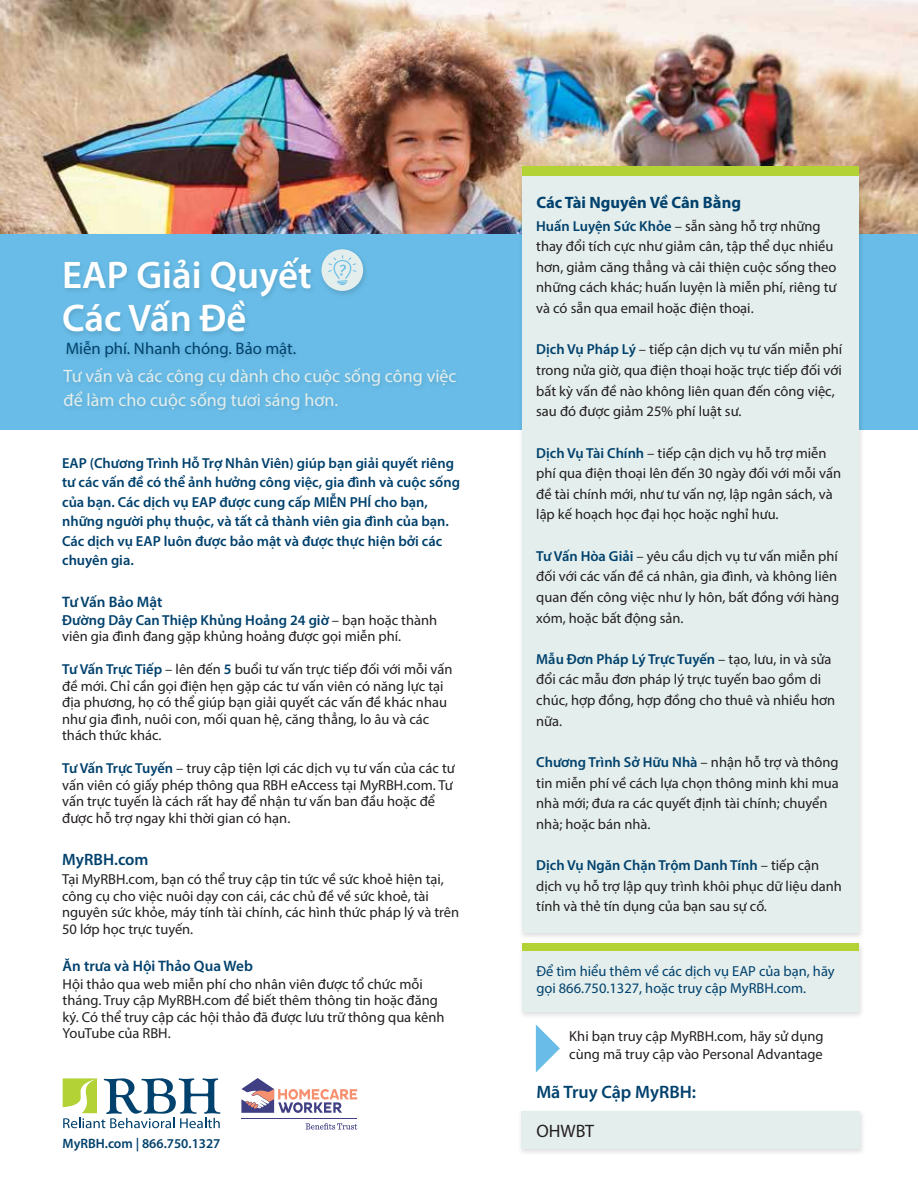
<style>
.page{position:relative;width:918px;height:1187px;background:#fff}
.page>*{position:absolute;margin:0;border:0;box-sizing:border-box;transform-origin:0 0}
.t1{font:600 38.7px/43.5px "Myriad Pro";color:#fff}
.t2{font:18px/24px "Myriad Pro";color:#e4eeec}
.t3{font:600 18px "Myriad Pro";color:#00416d}
.t4{font:18px "Myriad Pro";color:#231f20}
.t5{font:16.65px "Myriad Pro";color:#00416d}
.t6{font:700 16.5px "Myriad Pro";color:#00416d}
.t7{font:600 16.5px "Myriad Pro";color:#00416d}
.t8{font:600 15.15px "Myriad Pro";color:#00416d}
.t9{font:14.55px/20.5px "Myriad Pro";color:#231f20}
.t10{font:600 14.55px/19.5px "Myriad Pro";color:#00416d}
.t11{font:14.55px/16.5px "Myriad Pro";color:#00416d}
.t12{font:600 13.5px "Myriad Pro";color:#00416d}
.s1{font-weight:600;color:#00416d}
</style>
<div class="page">
<img style="left:0;top:0;width:917px;height:234px">
<svg style="left:536px;top:1024px;width:24px;height:48px"></svg>
<div style="left:0;top:234px;width:917px;height:195px;background:#68bce7"></div>
<img style="left:364px;top:266px;width:1px;height:13px">
<svg style="left:321px;top:249px;width:42px;height:42px"></svg>
<img style="left:64px;top:251px;width:300px;height:84px">
<img style="left:522px;top:943px;width:340px;height:73px">
<div style="left:522px;top:943px;width:336px;height:8px;background:#b2d235"></div>
<div style="left:522px;top:951px;width:336px;height:61px;background:#e4eeec"></div>
<img style="left:516px;top:170px;width:350px;height:767px">
<div style="left:521px;top:174px;width:337px;height:758px;background:#e4eeec"></div>
<div style="left:521px;top:166px;width:337px;height:9px;background:#b2d235"></div>
<svg style="left:63px;top:1078px;width:157px;height:50px"></svg>
<div style="left:521px;top:1111px;width:338px;height:37px;background:#e4eeec"></div>
<hr style="left:241px;top:1118px;width:116px;height:1px;background:#403f84">
<svg style="left:241px;top:1078px;width:116px;height:34px"></svg>
<svg style="left:305px;top:1123px;width:52px;height:6px"></svg>
<h1 class="t1" style="left:62px;top:252px;width:251px">EAP Giải Quyết<br>Các Vấn Đề</h1>
<p class="t5" style="left:66px;top:338px;width:232px">Miễn phí. Nhanh chóng. Bảo mật.</p>
<p class="t2" style="left:64px;top:363px;width:394px">Tư vấn và các công cụ dành cho cuộc sống công việc để làm cho cuộc sống tươi sáng hơn.</p>
<p class="t10" style="left:62px;top:453px;width:399px">EAP (Chương Trình Hỗ Trợ Nhân Viên) giúp bạn giải quyết riêng tư các vấn đề có thể ảnh hưởng công việc, gia đình và cuộc sống của bạn. Các dịch vụ EAP được cung cấp MIỄN PHÍ cho bạn, những người phụ thuộc, và tất cả thành viên gia đình của bạn.<br>Các dịch vụ EAP luôn được bảo mật và được thực hiện bởi các chuyên gia.</p>
<p class="t8" style="left:62px;top:592px;width:102px">Tư Vấn Bảo Mật</p>
<p class="t9" style="left:62px;top:611px;width:376px;line-height:16.5px"><span class="s1">Đường Dây Can Thiệp Khủng Hoảng 24 giờ</span> – bạn hoặc thành viên gia đình đang gặp khủng hoảng được gọi miễn phí.</p>
<p class="t9" style="left:62px;top:661px;width:392px;line-height:16.5px"><span class="s1">Tư Vấn Trực Tiếp</span> – lên đến <span class="s1">5</span> buổi tư vấn trực tiếp đối với mỗi vấn đề mới. Chỉ cần gọi điện hẹn gặp các tư vấn viên có năng lực tại địa phương, họ có thể giúp bạn giải quyết các vấn đề khác nhau như gia đình, nuôi con, mối quan hệ, căng thẳng, lo âu và các thách thức khác.</p>
<p class="t9" style="left:62px;top:760px;width:394px;line-height:16.5px"><span class="s1">Tư Vấn Trực Tuyến</span> – truy cập tiện lợi các dịch vụ tư vấn của các tư vấn viên có giấy phép thông qua RBH eAccess tại MyRBH.com. Tư vấn trực tuyến là cách rất hay để nhận tư vấn ban đầu hoặc để được hỗ trợ ngay khi thời gian có hạn.</p>
<p class="t7" style="left:62px;top:849px;width:88px">MyRBH.com</p>
<p class="t9" style="left:62px;top:871px;width:398px;line-height:16.5px">Tại MyRBH.com, bạn có thể truy cập tin tức về sức khoẻ hiện tại, công cụ cho việc nuôi dạy con cái, các chủ đề về sức khoẻ, tài nguyên sức khỏe, máy tính tài chính, các hình thức pháp lý và trên 50 lớp học trực tuyến.</p>
<p class="t8" style="left:63px;top:956px;width:192px">Ăn trưa và Hội Thảo Qua Web</p>
<p class="t9" style="left:63px;top:975px;width:383px;line-height:16.5px">Hội thảo qua web miễn phí cho nhân viên được tổ chức mỗi tháng. Truy cập MyRBH.com để biết thêm thông tin hoặc đăng ký. Có thể truy cập các hội thảo đã được lưu trữ thông qua kênh YouTube của RBH.</p>
<p class="t12" style="left:63px;top:1134px;width:159px">MyRBH.com | 866.750.1327</p>
<p class="t6" style="left:536px;top:191px;width:206px">Các Tài Nguyên Về Cân Bằng</p>
<p class="t9" style="left:536px;top:215px;width:302px"><span class="s1">Huấn Luyện Sức Khỏe</span> – sẵn sàng hỗ trợ những thay đổi tích cực như giảm cân, tập thể dục nhiều hơn, giảm căng thẳng và cải thiện cuộc sống theo những cách khác; huấn luyện là miễn phí, riêng tư và có sẵn qua email hoặc điện thoại.</p>
<p class="t9" style="left:536px;top:339px;width:307px"><span class="s1">Dịch Vụ Pháp Lý</span> – tiếp cận dịch vụ tư vấn miễn phí trong nửa giờ, qua điện thoại hoặc trực tiếp đối với bất kỳ vấn đề nào không liên quan đến công việc, sau đó được giảm 25% phí luật sư.</p>
<p class="t9" style="left:536px;top:442px;width:306px"><span class="s1">Dịch Vụ Tài Chính</span> – tiếp cận dịch vụ hỗ trợ miễn phí qua điện thoại lên đến 30 ngày đối với mỗi vấn đề tài chính mới, như tư vấn nợ, lập ngân sách, và lập kế hoạch học đại học hoặc nghỉ hưu.</p>
<p class="t9" style="left:536px;top:545px;width:304px"><span class="s1">Tư Vấn Hòa Giải</span> – yêu cầu dịch vụ tư vấn miễn phí đối với các vấn đề cá nhân, gia đình, và không liên quan đến công việc như ly hôn, bất đồng với hàng xóm, hoặc bất động sản.</p>
<p class="t9" style="left:536px;top:648px;width:300px"><span class="s1">Mẫu Đơn Pháp Lý Trực Tuyến</span> – tạo, lưu, in và sửa đổi các mẫu đơn pháp lý trực tuyến bao gồm di chúc, hợp đồng, hợp đồng cho thuê và nhiều hơn nữa.</p>
<p class="t9" style="left:536px;top:751px;width:304px"><span class="s1">Chương Trình Sở Hữu Nhà</span> – nhận hỗ trợ và thông tin miễn phí về cách lựa chọn thông minh khi mua nhà mới; đưa ra các quyết định tài chính; chuyển nhà; hoặc bán nhà.</p>
<p class="t9" style="left:536px;top:854px;width:307px"><span class="s1">Dịch Vụ Ngăn Chặn Trộm Danh Tính</span> – tiếp cận dịch vụ hỗ trợ lập quy trình khôi phục dữ liệu danh tính và thẻ tín dụng của bạn sau sự cố.</p>
<p class="t11" style="left:536px;top:962px;width:300px">Để tìm hiểu thêm về các dịch vụ EAP của bạn, hãy gọi 866.750.1327, hoặc truy cập MyRBH.com.</p>
<p class="t9" style="left:569px;top:1026px;width:256px;line-height:18px">Khi bạn truy cập MyRBH.com, hãy sử dụng cùng mã truy cập vào Personal Advantage</p>
<p class="t3" style="left:536px;top:1080px;width:161px">Mã Truy Cập MyRBH:</p>
<p class="t4" style="left:536px;top:1120px;width:59px">OHWBT</p>
</div>
